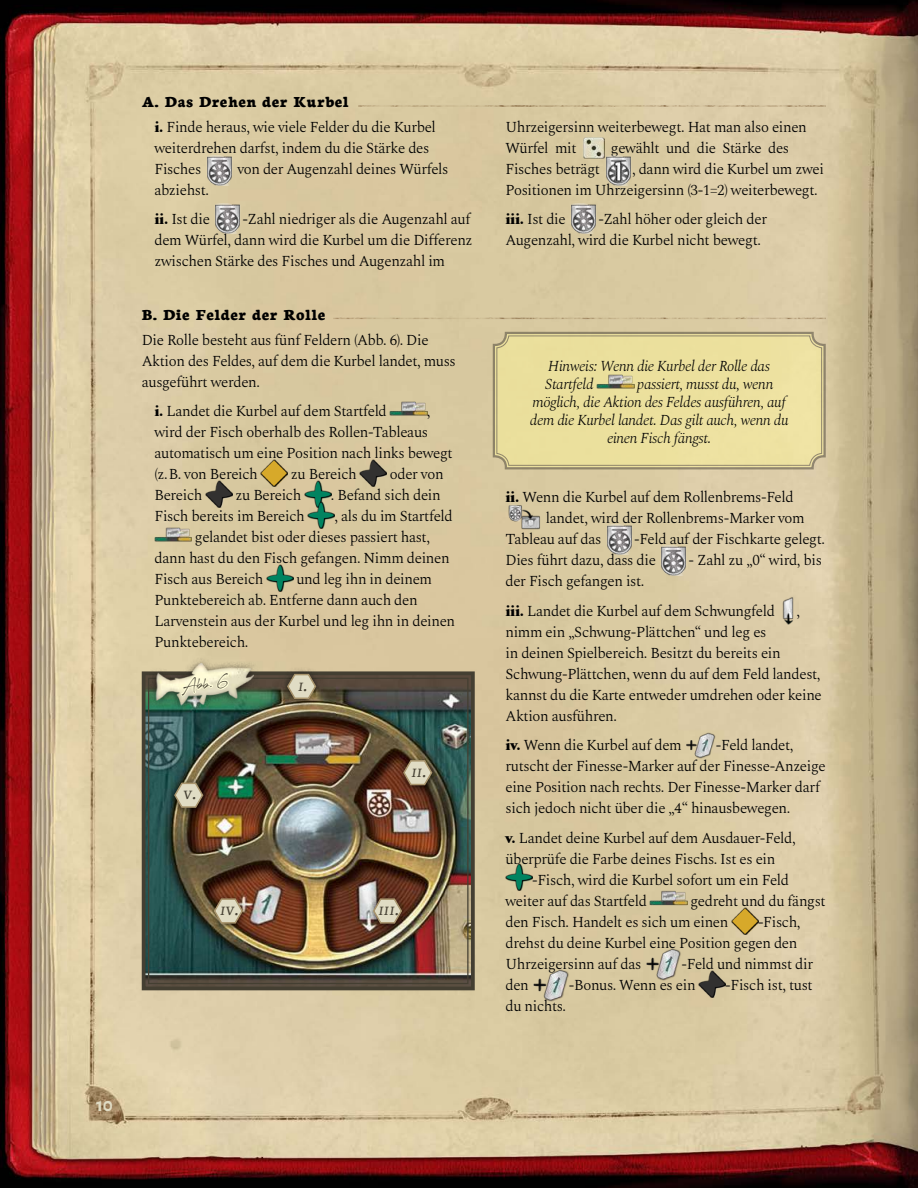
<style>
.page{position:relative;width:918px;height:1188px;background:#fff}
.page>*{position:absolute;margin:0;border:0;box-sizing:border-box;transform-origin:0 0}
.t1{font:700 19.5px "Alegreya Sans";color:#e0dcc4}
.t2{font:800 16.5px "Neuton";letter-spacing:.025em;color:#000}
.t3{font:300 15px/21px "Spectral";letter-spacing:-.025em;color:#000}
.t4{font:italic 300 15px/18px "Spectral";letter-spacing:-.025em;color:#000}
.t5{font:15px "Javacom";color:#443f32;scale:.7 1}
.t6{font:italic 13.65px "Neuton";color:#443f32}
.s1{font-weight:800}
.s2{font-size:19.5px}
</style>
<div class="page">
<img style="left:0;top:0;width:918px;height:1188px">
<img style="left:204px;top:156px;width:30px;height:30px">
<img style="left:213px;top:203px;width:30px;height:30px">
<img style="left:582px;top:136px;width:23px;height:23px">
<img style="left:604px;top:156px;width:30px;height:30px">
<img style="left:569px;top:203px;width:30px;height:30px">
<img style="left:390px;top:389px;width:37px;height:38px">
<img style="left:261px;top:460px;width:27px;height:27px">
<img style="left:360px;top:460px;width:27px;height:27px">
<img style="left:205px;top:481px;width:27px;height:27px">
<img style="left:304px;top:481px;width:27px;height:27px">
<img style="left:308px;top:502px;width:27px;height:27px">
<img style="left:155px;top:515px;width:37px;height:38px">
<img style="left:266px;top:565px;width:27px;height:27px">
<img style="left:506px;top:498px;width:37px;height:37px">
<img style="left:605px;top:525px;width:30px;height:30px">
<img style="left:659px;top:546px;width:30px;height:30px">
<img style="left:778px;top:597px;width:19px;height:27px">
<img style="left:685px;top:729px;width:31px;height:32px">
<img style="left:506px;top:864px;width:27px;height:27px">
<img style="left:650px;top:879px;width:37px;height:37px">
<img style="left:731px;top:907px;width:27px;height:27px">
<img style="left:645px;top:945px;width:37px;height:37px">
<img style="left:532px;top:966px;width:37px;height:37px">
<img style="left:699px;top:970px;width:27px;height:27px">
<img style="left:140px;top:670px;width:337px;height:322px">
<div style="left:148px;top:678px;width:321px;height:306px;border:1px solid #443f32"></div>
<img style="left:358px;top:101px;width:468px;height:8px">
<img style="left:334px;top:313px;width:492px;height:8px">
<div style="left:148px;top:657px;width:113px;height:56px;background:#000;opacity:.75"></div>
<img style="left:150px;top:661px;width:108px;height:48px">
<svg style="left:180px;top:654px;width:50px;height:78px;background:#8e9f86"></svg>
<div style="left:279px;top:667px;width:45px;height:42px;background:#000;opacity:.75"></div>
<svg style="left:286px;top:673px;width:31px;height:27px"></svg>
<div style="left:395px;top:753px;width:45px;height:42px;background:#000;opacity:.75"></div>
<svg style="left:402px;top:759px;width:31px;height:27px"></svg>
<div style="left:365px;top:892px;width:45px;height:41px;background:#000;opacity:.75"></div>
<svg style="left:372px;top:897px;width:31px;height:27px"></svg>
<div style="left:206px;top:892px;width:45px;height:41px;background:#000;opacity:.75"></div>
<svg style="left:213px;top:897px;width:31px;height:27px"></svg>
<div style="left:166px;top:776px;width:45px;height:41px;background:#000;opacity:.75"></div>
<svg style="left:173px;top:781px;width:31px;height:28px"></svg>
<svg style="left:492px;top:331px;width:335px;height:140px;background:#e6da9b"></svg>
<div style="left:496px;top:336px;width:326px;height:130px;border:1px solid #443f32;border-radius:12px"></div>
<img style="left:597px;top:362px;width:37px;height:38px">
<p class="t2" style="left:142px;top:93px;width:209px">A. Das Drehen der Kurbel</p>
<p class="t3" style="left:155px;top:115px;width:283px"><span class="s1">i.</span> Finde heraus, wie viele Felder du die Kurbel weiterdrehen darfst, indem du die Stärke des<br>Fisches</p>
<p class="t3" style="left:237px;top:157px;width:213px">von der Augenzahl deines Würfels</p>
<p class="t3" style="left:155px;top:174px;width:57px;line-height:29.5px">abziehst. <span class="s1">ii.</span> Ist die</p>
<p class="t3" style="left:155px;top:208px;width:320px;text-indent:88px">-Zahl niedriger als die Augenzahl auf dem Würfel, dann wird die Kurbel um die Differenz zwischen Stärke des Fisches und Augenzahl im</p>
<p class="t2" style="left:142px;top:305px;width:185px">B. Die Felder der Rolle</p>
<p class="t3" style="left:142px;top:328px;width:316px">Die Rolle besteht aus fünf Feldern (Abb. 6). Die<br>Aktion des Feldes, auf dem die Kurbel landet, muss ausgeführt werden.</p>
<p class="t3" style="left:155px;top:400px;width:234px"><span class="s1">i.</span> Landet die Kurbel auf dem Startfeld</p>
<p class="t3" style="left:155px;top:400px;width:300px;text-indent:272px">, wird der Fisch oberhalb des Rollen-Tableaus automatisch um eine Position nach links bewegt (z. B. von Bereich</p>
<p class="t3" style="left:291px;top:463px;width:67px">zu Bereich</p>
<p class="t3" style="left:390px;top:463px;width:55px">oder von</p>
<p class="t3" style="left:155px;top:484px;width:49px">Bereich</p>
<p class="t3" style="left:235px;top:484px;width:67px">zu Bereich</p>
<p class="t3" style="left:331px;top:484px;width:111px">. Befand sich dein</p>
<p class="t3" style="left:155px;top:505px;width:152px">Fisch bereits im Bereich</p>
<p class="t3" style="left:334px;top:505px;width:120px">, als du im Startfeld</p>
<p class="t3" style="left:195px;top:526px;width:237px">gelandet bist oder dieses passiert hast,</p>
<p class="t3" style="left:155px;top:547px;width:297px">dann hast du den Fisch gefangen. Nimm deinen</p>
<p class="t3" style="left:155px;top:568px;width:110px">Fisch aus Bereich</p>
<p class="t3" style="left:155px;top:568px;width:302px;text-indent:142px">und leg ihn in deinem<br>Punktebereich ab. Entferne dann auch den<br>Larvenstein aus der Kurbel und leg ihn in deinen<br>Punktebereich.</p>
<p class="t5" style="left:181px;top:676px;width:69px;rotate:-6deg">Abb. 6</p>
<p class="t6" style="left:298px;top:679px;width:10px">i<span class="s2">.</span></p>
<p class="t6" style="left:183px;top:788px;width:14px">v<span class="s2">.</span></p>
<p class="t6" style="left:411px;top:765px;width:16px">ii<span class="s2">.</span></p>
<p class="t6" style="left:220px;top:903px;width:20px">iv<span class="s2">.</span></p>
<p class="t6" style="left:378px;top:903px;width:22px">iii<span class="s2">.</span></p>
<p class="t3" style="left:506px;top:115px;width:303px">Uhrzeigersinn weiterbewegt. Hat man also einen<br>Würfel mit</p>
<p class="t3" style="left:611px;top:136px;width:180px">gewählt und die Stärke des</p>
<p class="t3" style="left:506px;top:157px;width:320px;text-indent:127px">, dann wird die Kurbel um zwei<br>Positionen im Uhrzeigersinn (3-1=2) weiterbewegt.</p>
<p class="t3" style="left:506px;top:208px;width:62px"><span class="s1">iii.</span> Ist die</p>
<p class="t3" style="left:506px;top:157px;width:96px">Fisches beträgt</p>
<p class="t3" style="left:506px;top:208px;width:263px;text-indent:93px">-Zahl höher oder gleich der<br>Augenzahl, wird die Kurbel nicht bewegt.</p>
<p class="t4" style="left:545px;top:356px;width:227px">Hinweis: Wenn die Kurbel der Rolle das<br>Startfeld</p>
<p class="t4" style="left:637px;top:374px;width:138px">passiert, musst du, wenn</p>
<p class="t4" style="left:532px;top:392px;width:255px">möglich, die Aktion des Feldes ausführen, auf</p>
<p class="t4" style="left:530px;top:410px;width:260px">dem die Kurbel landet. Das gilt auch, wenn du</p>
<p class="t4" style="left:607px;top:428px;width:106px">einen Fisch fängst.</p>
<p class="t3" style="left:506px;top:486px;width:290px"><span class="s1">ii.</span> Wenn die Kurbel auf dem Rollenbrems-Feld</p>
<p class="t3" style="left:546px;top:507px;width:260px">landet, wird der Rollenbrems-Marker vom</p>
<p class="t3" style="left:506px;top:528px;width:98px">Tableau auf das</p>
<p class="t3" style="left:506px;top:528px;width:321px;text-indent:129px">-Feld auf der Fischkarte gelegt.<br>Dies führt dazu, dass die</p>
<p class="t3" style="left:689px;top:549px;width:135px">- Zahl zu „0“ wird, bis</p>
<p class="t3" style="left:506px;top:565px;width:271px;line-height:29.5px">der Fisch gefangen ist.<br><span class="s1">iii.</span> Landet die Kurbel auf dem Schwungfeld</p>
<p class="t3" style="left:797px;top:599px;width:5px">,</p>
<p class="t3" style="left:506px;top:620px;width:318px">nimm ein „Schwung-Plättchen“ und leg es<br>in deinen Spielbereich. Besitzt du bereits ein Schwung-Plättchen, wenn du auf dem Feld landest, kannst du die Karte entweder umdrehen oder keine Aktion ausführen.</p>
<p class="t3" style="left:506px;top:734px;width:178px"><span class="s1">iv.</span> Wenn die Kurbel auf dem</p>
<p class="t3" style="left:506px;top:734px;width:322px;text-indent:210px">-Feld landet, rutscht der Finesse-Marker auf der Finesse-Anzeige eine Position nach rechts. Der Finesse-Marker darf sich jedoch nicht über die „4“ hinausbewegen.</p>
<p class="t3" style="left:506px;top:826px;width:292px"><span class="s1">v.</span> Landet deine Kurbel auf dem Ausdauer-Feld, überprüfe die Farbe deines Fischs. Ist es ein</p>
<p class="t3" style="left:506px;top:868px;width:285px;text-indent:27px">-Fisch, wird die Kurbel sofort um ein Feld weiter auf das Startfeld</p>
<p class="t3" style="left:506px;top:889px;width:322px;text-indent:185px">gedreht und du fängst den Fisch. Handelt es sich um einen</p>
<p class="t3" style="left:506px;top:910px;width:297px;text-indent:253px">-Fisch, drehst du deine Kurbel eine Position gegen den<br>Uhrzeigersinn auf das</p>
<p class="t3" style="left:682px;top:952px;width:133px">-Feld und nimmst dir</p>
<p class="t3" style="left:506px;top:973px;width:25px">den</p>
<p class="t3" style="left:569px;top:973px;width:128px">-Bonus. Wenn es ein</p>
<p class="t3" style="left:725px;top:973px;width:89px">-Fisch ist, tust</p>
<p class="t3" style="left:506px;top:994px;width:62px">du nichts.</p>
<h1 class="t1" style="left:96px;top:1091px;width:18px">10</h1>
</div>
